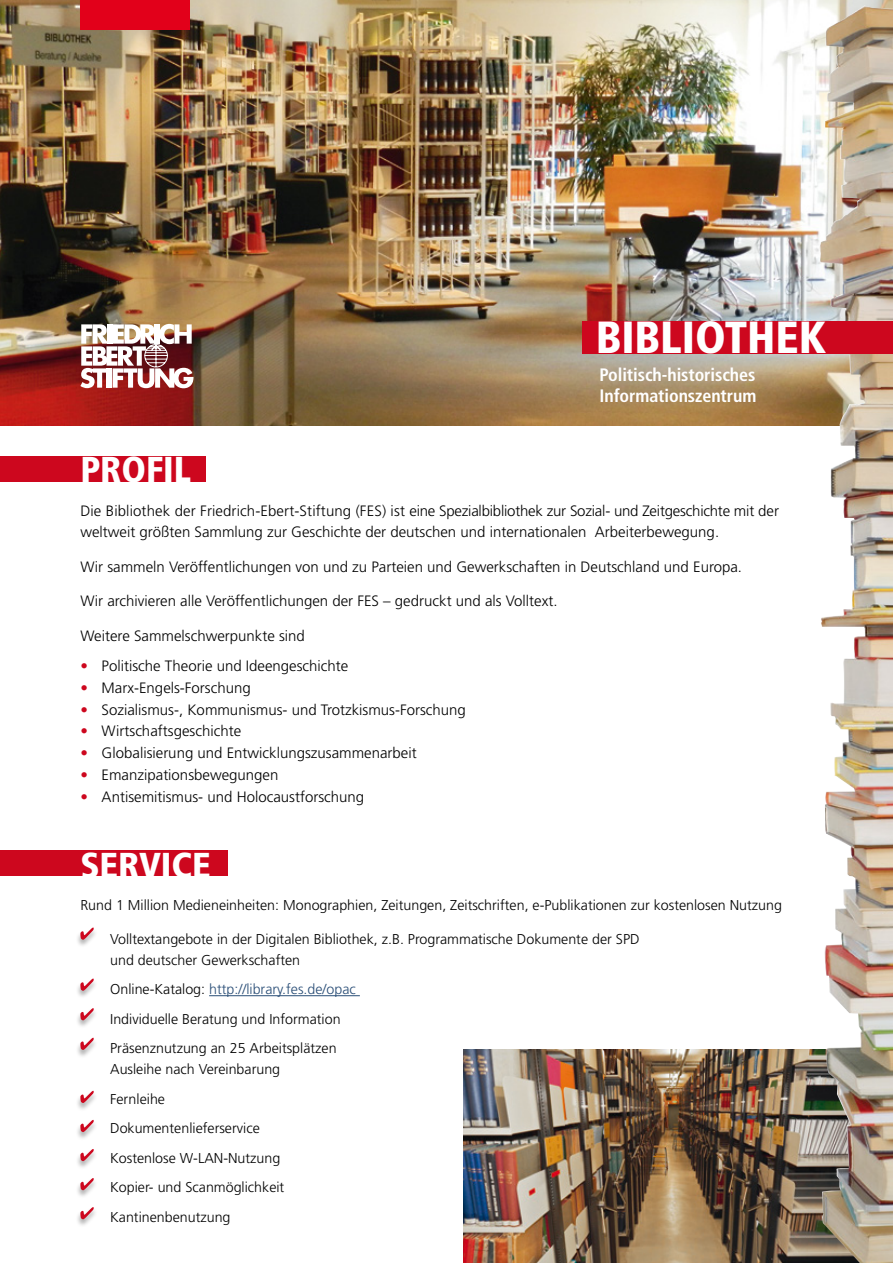
<style>
.page{position:relative;width:893px;height:1263px;background:#fff}
.page>*{position:absolute;margin:0;border:0;box-sizing:border-box;transform-origin:0 0}
.t1{font:900 condensed 45px "Frutiger";letter-spacing:-.005em;color:#fff}
.t2{font:900 condensed 36px "Frutiger";letter-spacing:-.005em;color:#fff}
.t3{font:700 condensed 18px/21px "Frutiger";letter-spacing:-.005em;color:#fff}
.t4{font:300 15px/21.8px "Frutiger";color:#000}
.t5{font:300 14.25px/29.5px "Frutiger";color:#000}
.s1{color:#cd071e}
.s2{color:#294d76}
</style>
<div class="page">
<img style="left:463px;top:1049px;width:356px;height:214px">
<img style="left:0;top:0;width:893px;height:425px">
<div style="left:80px;top:0;width:110px;height:30px;background:#e2001a"></div>
<img style="left:819px;top:6px;width:74px;height:1257px">
<img style="left:80px;top:324px;width:113px;height:64px">
<hr style="left:209px;top:995px;width:151px;height:1px;background:#294d76">
<div style="left:75px;top:927px;width:22px;height:21px;background:#000;opacity:.35"></div>
<svg style="left:80px;top:927px;width:14px;height:13px"></svg>
<div style="left:75px;top:979px;width:22px;height:20px;background:#000;opacity:.35"></div>
<svg style="left:80px;top:978px;width:14px;height:13px"></svg>
<div style="left:75px;top:1008px;width:22px;height:21px;background:#000;opacity:.35"></div>
<svg style="left:80px;top:1008px;width:14px;height:12px"></svg>
<div style="left:75px;top:1038px;width:22px;height:20px;background:#000;opacity:.35"></div>
<svg style="left:80px;top:1038px;width:14px;height:12px"></svg>
<div style="left:75px;top:1091px;width:22px;height:20px;background:#000;opacity:.35"></div>
<svg style="left:80px;top:1091px;width:14px;height:12px"></svg>
<div style="left:75px;top:1120px;width:22px;height:20px;background:#000;opacity:.35"></div>
<svg style="left:80px;top:1120px;width:14px;height:12px"></svg>
<div style="left:75px;top:1149px;width:22px;height:20px;background:#000;opacity:.35"></div>
<svg style="left:80px;top:1149px;width:14px;height:12px"></svg>
<div style="left:75px;top:1178px;width:22px;height:20px;background:#000;opacity:.35"></div>
<svg style="left:80px;top:1178px;width:14px;height:12px"></svg>
<div style="left:75px;top:1207px;width:22px;height:21px;background:#000;opacity:.35"></div>
<svg style="left:80px;top:1207px;width:14px;height:12px"></svg>
<div style="left:0;top:456px;width:206px;height:26px;background:#cd071e"></div>
<div style="left:0;top:850px;width:227px;height:26px;background:#cd071e"></div>
<div style="left:583px;top:321px;width:310px;height:32px;background:#cd071e"></div>
<h2 class="t2" style="left:80px;top:448px;width:112px">PROFIL</h2>
<h1 class="t1" style="left:596px;top:310px;width:232px">BIBLIOTHEK</h1>
<p class="t3" style="left:600px;top:364px;width:158px">Politisch-historisches<br>Informationszentrum</p>
<p class="t4" style="left:80px;top:499px;width:700px">Die Bibliothek der Friedrich-Ebert-Stiftung (FES) ist eine Spezialbibliothek zur Sozial- und Zeitgeschichte mit der weltweit größten Sammlung zur Geschichte der deutschen und internationalen Arbeiterbewegung.</p>
<p class="t4" style="left:80px;top:556px;width:663px">Wir sammeln Veröffentlichungen von und zu Parteien und Gewerkschaften in Deutschland und Europa.</p>
<p class="t4" style="left:80px;top:590px;width:479px">Wir archivieren alle Veröffentlichungen der FES – gedruckt und als Volltext.</p>
<p class="t4" style="left:80px;top:625px;width:226px">Weitere Sammelschwerpunkte sind</p>
<p class="t4" style="left:80px;top:655px;width:269px"><span class="s1">•</span> Politische Theorie und Ideengeschichte</p>
<p class="t4" style="left:80px;top:677px;width:172px"><span class="s1">•</span> Marx-Engels-Forschung</p>
<p class="t4" style="left:80px;top:698px;width:387px"><span class="s1">•</span> Sozialismus-, Kommunismus- und Trotzkismus-Forschung</p>
<p class="t4" style="left:80px;top:720px;width:162px"><span class="s1">•</span> Wirtschaftsgeschichte</p>
<p class="t4" style="left:80px;top:742px;width:338px"><span class="s1">•</span> Globalisierung und Entwicklungszusammenarbeit</p>
<p class="t4" style="left:80px;top:764px;width:199px"><span class="s1">•</span> Emanzipationsbewegungen</p>
<p class="t4" style="left:80px;top:785px;width:285px"><span class="s1">•</span> Antisemitismus- und Holocaustforschung</p>
<h2 class="t2" style="left:80px;top:843px;width:132px">SERVICE</h2>
<p class="t5" style="left:80px;top:890px;width:703px">Rund 1 Million Medieneinheiten: Monographien, Zeitungen, Zeitschriften, e-Publikationen zur kostenlosen Nutzung</p>
<p class="t5" style="left:110px;top:928px;width:531px;line-height:21px">Volltextangebote in der Digitalen Bibliothek, z.B. Programmatische Dokumente der SPD und deutscher Gewerkschaften</p>
<p class="t5" style="left:110px;top:974px;width:247px">Online-Katalog: <span class="s2">http://library.fes.de/opac<br></span>Individuelle Beratung und Information<br>Präsenznutzung an 25 Arbeitsplätzen</p>
<p class="t5" style="left:110px;top:1054px;width:176px">Ausleihe nach Vereinbarung<br>Fernleihe<br>Dokumentenlieferservice<br>Kostenlose W-LAN-Nutzung<br>Kopier- und Scanmöglichkeit<br>Kantinenbenutzung</p>
</div>
